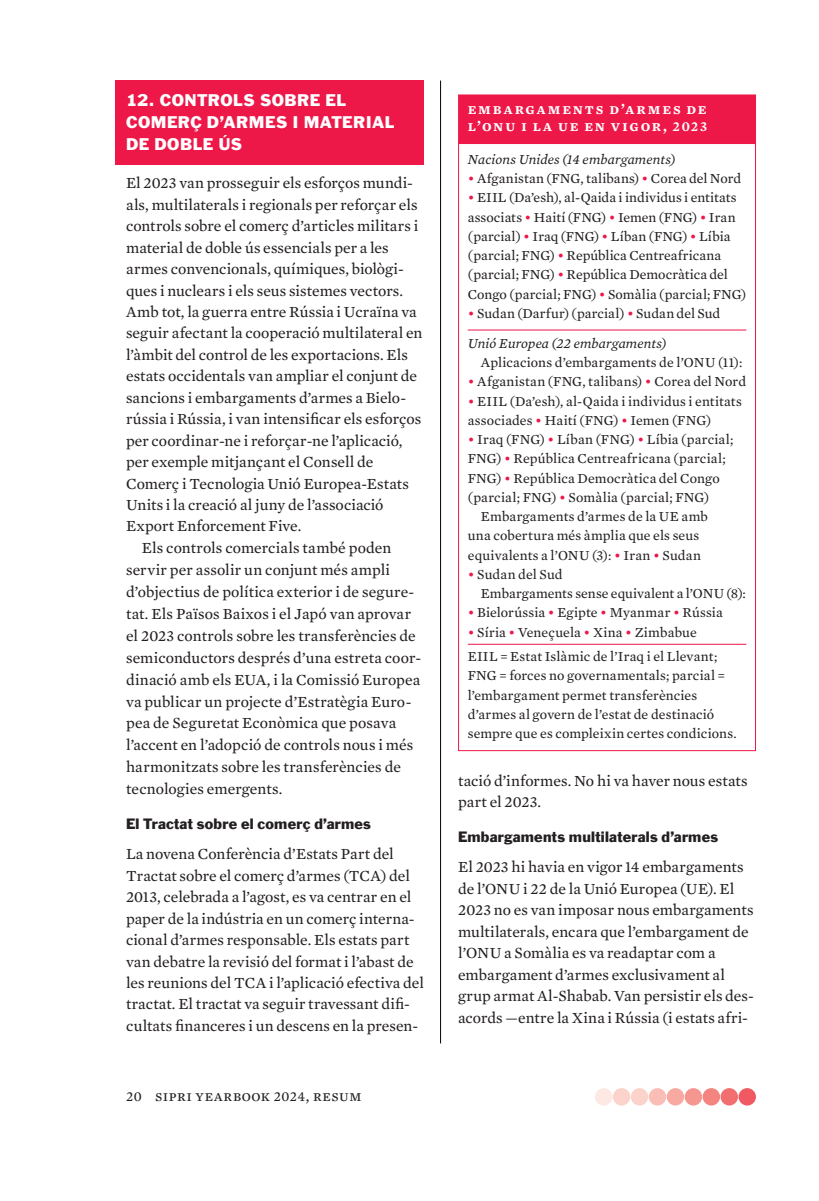
<style>
.page{position:relative;width:819px;height:1201px;background:#fff}
.page>*{position:absolute;margin:0;border:0;box-sizing:border-box;transform-origin:0 0}
.Normal_first_paragraph{font:15.75px/21.3px "Mercury Text G2";color:#231f20}
.Headline_A{font:15.75px/21.9px "Franklin Gothic Std";letter-spacing:.025em;color:#fff}
.t1{font:600 15.75px/17.5px "Mercury Text G3";letter-spacing:.12em;color:#fff}
.Normal_first_paragraph-2{font:15.75px "Mercury Text G2";letter-spacing:.04em;color:#231f20}
.Box_text_first_paragraph{font:14px/19.2px "Mercury Text G2";letter-spacing:.01em;color:#231f20}
.Table_note_no_indent{font:14px/19.2px "Mercury Text G2";letter-spacing:.015em;color:#231f20}
.Headline_B{font:14px "Franklin Gothic Std";letter-spacing:.015em;color:#231f20}
.Box_text_first_paragraph-2{font:italic 14px "Mercury Text G2";letter-spacing:.005em;color:#231f20}
.s1{font-size:14px}
.s2{color:#ed1748}
</style>
<div class="page">
<hr style="left:440px;top:80px;width:1px;height:963px;background:#000">
<div style="left:116px;top:81px;width:308px;height:84px;background:#ed1748"></div>
<div style="left:595px;top:1088px;width:17px;height:17px;background:#fde8e3;border-radius:50%"></div>
<div style="left:613px;top:1088px;width:17px;height:17px;background:#fbd3cb;border-radius:50%"></div>
<div style="left:630px;top:1088px;width:18px;height:17px;background:#fbd3cb;border-radius:50%"></div>
<div style="left:648px;top:1088px;width:18px;height:17px;background:#fabeb6;border-radius:50%"></div>
<div style="left:666px;top:1088px;width:18px;height:17px;background:#f8aaa2;border-radius:50%"></div>
<div style="left:684px;top:1088px;width:18px;height:17px;background:#f59690;border-radius:50%"></div>
<div style="left:702px;top:1088px;width:18px;height:17px;background:#f3847f;border-radius:50%"></div>
<div style="left:720px;top:1088px;width:18px;height:17px;background:#f26f6f;border-radius:50%"></div>
<div style="left:738px;top:1088px;width:18px;height:17px;background:#f05961;border-radius:50%"></div>
<div style="left:458px;top:95px;width:297px;height:48px;background:#ed1748"></div>
<div style="left:458px;top:94px;width:298px;height:49px;border:1px solid #ed1748"></div>
<hr style="left:467px;top:330px;width:279px;height:1px;background:#ed1748">
<hr style="left:467px;top:644px;width:279px;height:1px;background:#ed1748">
<p class="Headline_A" style="left:126px;top:89px;width:270px">12. CONTROLS SOBRE EL<br>COMERÇ D’ARMES I MATERIAL<br>DE DOBLE ÚS</p>
<p class="Normal_first_paragraph" style="left:126px;top:171px;width:298px">El 2023 van prosseguir els esforços mundi&shy;als, multilaterals i regionals per reforçar els controls sobre el comerç d’articles militars i material de doble ús essencials per a les armes convencionals, químiques, biològi&shy;ques i nuclears i els seus sistemes vectors.<br>Amb tot, la guerra entre Rússia i Ucraïna va seguir afectant la cooperació multilateral en l’àmbit del control de les exportacions. Els estats occidentals van ampliar el conjunt de sancions i embargaments d’armes a Bielo&shy;rússia i Rússia, i van intensificar els esforços per coordinar-ne i reforçar-ne l’aplicació, per exemple mitjançant el Consell de Comerç i Tecnologia Unió Europea-Estats Units i la creació al juny de l’associació Export Enforcement Five.</p>
<p class="Normal_first_paragraph" style="left:126px;top:536px;width:297px;line-height:21.9px;text-indent:16px">Els controls comercials també poden servir per assolir un conjunt més ampli d’objectius de política exterior i de segure&shy;tat. Els Països Baixos i el Japó van aprovar el 2023 controls sobre les transferències de semiconductors després d’una estreta coor&shy;dinació amb els EUA, i la Comissió Europea va publicar un projecte d’Estratègia Euro&shy;pea de Seguretat Econòmica que posava l’accent en l’adopció de controls nous i més harmonitzats sobre les transferències de tecnologies emergents.</p>
<p class="Headline_B" style="left:126px;top:814px;width:246px">El Tractat sobre el comerç d’armes</p>
<p class="Normal_first_paragraph" style="left:126px;top:842px;width:299px">La novena Conferència d’Estats Part del Tractat sobre el comerç d’armes (TCA) del 2013, celebrada a l’agost, es va centrar en el paper de la indústria en un comerç interna&shy;cional d’armes responsable. Els estats part van debatre la revisió del format i l’abast de les reunions del TCA i l’aplicació efectiva del tractat. El tractat va seguir travessant difi&shy;cultats financeres i un descens en la presen-</p>
<p class="Normal_first_paragraph-2" style="left:126px;top:1084px;width:237px"><span class="s1">20</span> sipri yearbook <span class="s1">2024</span>, resum</p>
<p class="t1" style="left:467px;top:99px;width:241px">embargaments d’armes de l’onu i la ue en vigor, <span class="s1">2023</span></p>
<p class="Box_text_first_paragraph-2" style="left:467px;top:149px;width:209px">Nacions Unides (14 embargaments)</p>
<p class="Box_text_first_paragraph" style="left:467px;top:168px;width:275px"><span class="s2">•</span> Afganistan (FNG, talibans) <span class="s2">•</span> Corea del Nord</p>
<p class="Box_text_first_paragraph" style="left:467px;top:187px;width:280px"><span class="s2">•</span> EIIL (Da’esh), al-Qaida i individus i entitats associats <span class="s2">•</span> Haití (FNG) <span class="s2">•</span> Iemen (FNG) <span class="s2">•</span> Iran (parcial) <span class="s2">•</span> Iraq (FNG) <span class="s2">•</span> Líban (FNG) <span class="s2">•</span> Líbia (parcial; FNG) <span class="s2">•</span> República Centreafricana (parcial; FNG) <span class="s2">•</span> República Democràtica del Congo (parcial; FNG) <span class="s2">•</span> Somàlia (parcial; FNG)</p>
<p class="Box_text_first_paragraph" style="left:467px;top:303px;width:254px"><span class="s2">•</span> Sudan (Darfur) (parcial) <span class="s2">•</span> Sudan del Sud</p>
<p class="Box_text_first_paragraph-2" style="left:467px;top:333px;width:200px">Unió Europea (22 embargaments)</p>
<p class="Box_text_first_paragraph" style="left:481px;top:352px;width:263px">Aplicacions d’embargaments de l’ONU (11):</p>
<p class="Box_text_first_paragraph" style="left:467px;top:371px;width:280px"><span class="s2">•</span> Afganistan (FNG, talibans) <span class="s2">•</span> Corea del Nord</p>
<p class="Box_text_first_paragraph" style="left:467px;top:390px;width:275px"><span class="s2">•</span> EIIL (Da’esh), al-Qaida i individus i entitats associades <span class="s2">•</span> Haití (FNG) <span class="s2">•</span> Iemen (FNG)</p>
<p class="Box_text_first_paragraph" style="left:467px;top:429px;width:267px"><span class="s2">•</span> Iraq (FNG) <span class="s2">•</span> Líban (FNG) <span class="s2">•</span> Líbia (parcial; FNG) <span class="s2">•</span> República Centreafricana (parcial; FNG) <span class="s2">•</span> República Democràtica del Congo (parcial; FNG) <span class="s2">•</span> Somàlia (parcial; FNG)</p>
<p class="Box_text_first_paragraph" style="left:467px;top:506px;width:242px;text-indent:13px">Embargaments d’armes de la UE amb una cobertura més àmplia que els seus equivalents a l’ONU (3): <span class="s2">•</span> Iran <span class="s2">•</span> Sudan</p>
<p class="Box_text_first_paragraph" style="left:467px;top:564px;width:96px"><span class="s2">•</span> Sudan del Sud</p>
<p class="Box_text_first_paragraph" style="left:481px;top:583px;width:266px">Embargaments sense equivalent a l’ONU (8):</p>
<p class="Box_text_first_paragraph" style="left:467px;top:602px;width:256px"><span class="s2">•</span> Bielorússia <span class="s2">•</span> Egipte <span class="s2">•</span> Myanmar <span class="s2">•</span> Rússia</p>
<p class="Box_text_first_paragraph" style="left:467px;top:621px;width:230px"><span class="s2">•</span> Síria <span class="s2">•</span> Veneçuela <span class="s2">•</span> Xina <span class="s2">•</span> Zimbabue</p>
<p class="Table_note_no_indent" style="left:467px;top:646px;width:270px">EIIL = Estat Islàmic de l’Iraq i el Llevant; FNG = forces no governamentals; parcial = l’embargament permet transferències d’armes al govern de l’estat de destinació sempre que es compleixin certes condicions.</p>
<p class="Normal_first_paragraph" style="left:458px;top:769px;width:291px">tació d’informes. No hi va haver nous estats part el 2023.</p>
<p class="Headline_B" style="left:458px;top:828px;width:261px">Embargaments multilaterals d’armes</p>
<p class="Normal_first_paragraph" style="left:458px;top:855px;width:297px">El 2023 hi havia en vigor 14 embargaments de l’ONU i 22 de la Unió Europea (UE). El 2023 no es van imposar nous embargaments multilaterals, encara que l’embargament de l’ONU a Somàlia es va readaptar com a embargament d’armes exclusivament al grup armat Al-Shabab. Van persistir els des&shy;acords —entre la Xina i Rússia (i estats afri-</p>
</div>
